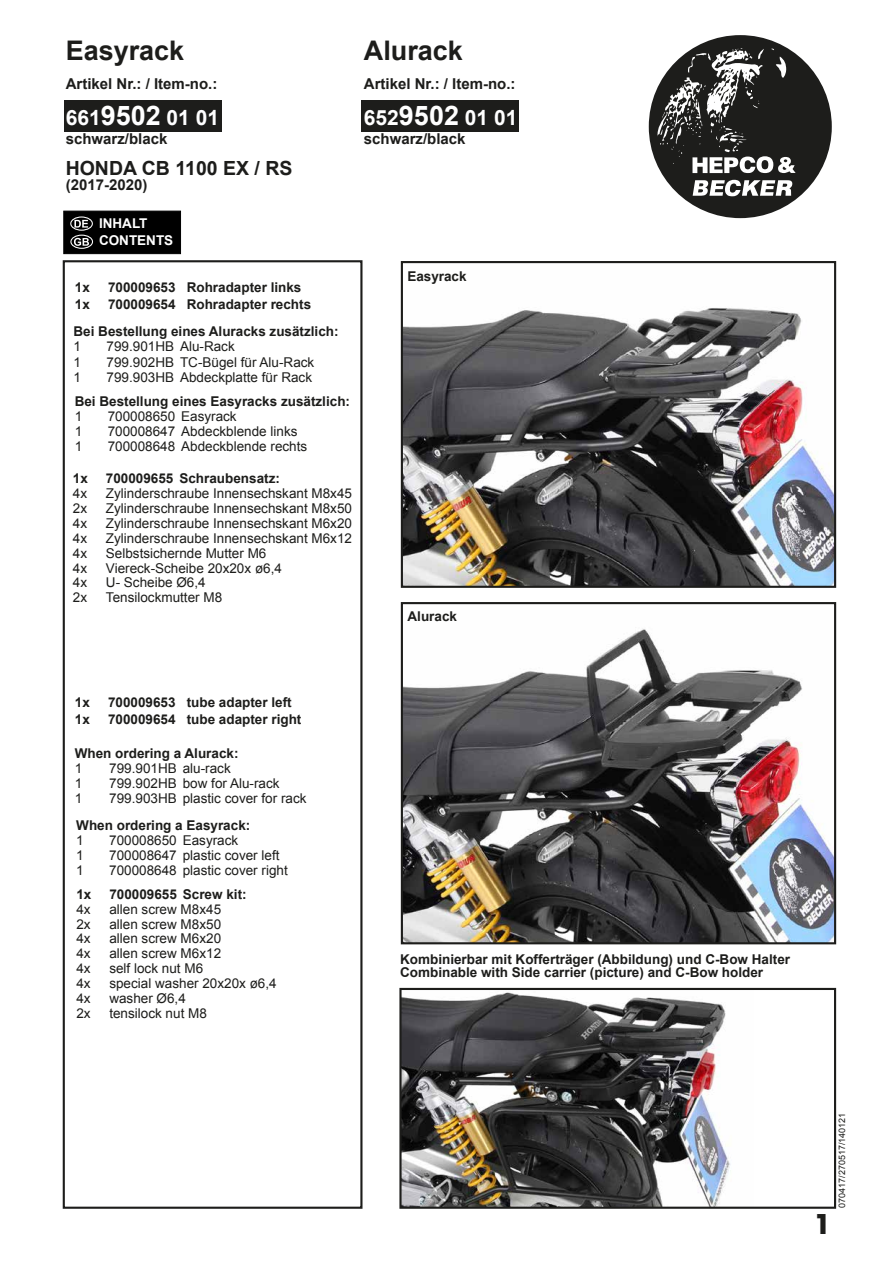
<style>
.page{position:relative;width:893px;height:1263px;background:#fff}
.page>*{position:absolute;margin:0;border:0;box-sizing:border-box;transform-origin:0 0}
.t1{font:700 27px "Arial";color:#1d1d1b}
.t2{font:700 27px "Avant Garde";color:#1d1d1b}
.t3{font:700 21px "Arial";color:#fff}
.t4{font:700 19.5px "Arial";color:#1d1d1b}
.t5{font:700 15px "Arial";color:#1d1d1b}
.t6{font:13.5px "Arial";color:#1d1d1b}
.t7{font:700 13.5px/13.5px "Arial";color:#1d1d1b}
.t8{font:700 13.5px/16.2px "Arial";color:#fff}
.t9{font:9px "Arial";color:#1d1d1b}
.s1{font-size:27px}
</style>
<div class="page">
<img style="left:402px;top:992px;width:329px;height:214px">
<div style="left:399px;top:988px;width:437px;height:221px;border:2px solid #1d1d1b"></div>
<img style="left:404px;top:629px;width:429px;height:312px">
<div style="left:401px;top:602px;width:435px;height:342px;border:2px solid #1d1d1b"></div>
<img style="left:404px;top:308px;width:429px;height:277px">
<div style="left:401px;top:261px;width:435px;height:327px;border:2px solid #1d1d1b"></div>
<div style="left:63px;top:260px;width:299px;height:949px;border:2px solid #1d1d1b"></div>
<div style="left:649px;top:35px;width:183px;height:183px;background:#1d1d1b;border-radius:50%"></div>
<svg style="left:693px;top:180px;width:99px;height:16px"></svg>
<svg style="left:657px;top:48px;width:139px;height:125px"></svg>
<div style="left:64px;top:100px;width:157px;height:32px;background:#1d1d1b"></div>
<div style="left:361px;top:100px;width:158px;height:32px;background:#1d1d1b"></div>
<div style="left:63px;top:211px;width:118px;height:43px;background:#000;border:1px solid #000"></div>
<svg style="left:74px;top:220px;width:14px;height:8px"></svg>
<svg style="left:74px;top:238px;width:15px;height:8px"></svg>
<div style="left:70px;top:216px;width:23px;height:15px;border:1px solid #fff;border-radius:50%"></div>
<div style="left:70px;top:235px;width:23px;height:14px;border:1px solid #fff;border-radius:50%"></div>
<h1 class="t1" style="left:66px;top:33px;width:120px">Easyrack</h1>
<p class="t5" style="left:66px;top:74px;width:153px">Artikel Nr.: / Item-no.:</p>
<h2 class="t3" style="left:66px;top:103px;width:155px">661<span class="s1">9502</span> 01 01</h2>
<p class="t5" style="left:66px;top:128px;width:103px">schwarz/black</p>
<h3 class="t4" style="left:66px;top:156px;width:228px">HONDA CB 1100 EX / RS</h3>
<p class="t5" style="left:66px;top:175px;width:83px">(2017-2020)</p>
<p class="t8" style="left:99px;top:216px;width:76px">INHALT<br>CONTENTS</p>
<p class="t7" style="left:75px;top:281px;width:17px">1x</p>
<p class="t7" style="left:108px;top:281px;width:195px">700009653 Rohradapter links</p>
<p class="t7" style="left:75px;top:298px;width:17px">1x</p>
<p class="t7" style="left:108px;top:298px;width:205px">700009654 Rohradapter rechts</p>
<p class="t7" style="left:74px;top:325px;width:267px">Bei Bestellung eines Aluracks zusätzlich:</p>
<p class="t6" style="left:74px;top:337px;width:9px">1</p>
<p class="t6" style="left:107px;top:337px;width:130px">799.901HB Alu-Rack</p>
<p class="t6" style="left:74px;top:353px;width:9px">1</p>
<p class="t6" style="left:107px;top:353px;width:209px">799.902HB TC-Bügel für Alu-Rack</p>
<p class="t6" style="left:74px;top:368px;width:9px">1</p>
<p class="t6" style="left:107px;top:368px;width:207px">799.903HB Abdeckplatte für Rack</p>
<p class="t7" style="left:75px;top:395px;width:277px">Bei Bestellung eines Easyracks zusätzlich:</p>
<p class="t6" style="left:75px;top:407px;width:9px">1</p>
<p class="t6" style="left:108px;top:407px;width:131px">700008650 Easyrack</p>
<p class="t6" style="left:75px;top:422px;width:9px">1</p>
<p class="t6" style="left:108px;top:422px;width:191px">700008647 Abdeckblende links</p>
<p class="t6" style="left:75px;top:437px;width:9px">1</p>
<p class="t6" style="left:108px;top:437px;width:201px">700008648 Abdeckblende rechts</p>
<p class="t7" style="left:73px;top:472px;width:17px">1x</p>
<p class="t7" style="left:106px;top:472px;width:176px">700009655 Schraubensatz:</p>
<p class="t6" style="left:73px;top:485px;width:16px">4x</p>
<p class="t6" style="left:106px;top:485px;width:248px">Zylinderschraube Innensechskant M8x45</p>
<p class="t6" style="left:73px;top:500px;width:16px">2x</p>
<p class="t6" style="left:106px;top:500px;width:248px">Zylinderschraube Innensechskant M8x50</p>
<p class="t6" style="left:73px;top:514px;width:16px">4x</p>
<p class="t6" style="left:106px;top:514px;width:248px">Zylinderschraube Innensechskant M6x20</p>
<p class="t6" style="left:73px;top:529px;width:16px">4x</p>
<p class="t6" style="left:106px;top:529px;width:248px">Zylinderschraube Innensechskant M6x12</p>
<p class="t6" style="left:73px;top:544px;width:16px">4x</p>
<p class="t6" style="left:106px;top:544px;width:162px">Selbstsichernde Mutter M6</p>
<p class="t6" style="left:73px;top:559px;width:16px">4x</p>
<p class="t6" style="left:106px;top:559px;width:178px">Viereck-Scheibe 20x20x ø6,4</p>
<p class="t6" style="left:73px;top:574px;width:16px">4x</p>
<p class="t6" style="left:106px;top:574px;width:101px">U- Scheibe Ø6,4</p>
<p class="t6" style="left:73px;top:589px;width:16px">2x</p>
<p class="t6" style="left:106px;top:589px;width:118px">Tensilockmutter M8</p>
<h1 class="t1" style="left:364px;top:33px;width:101px">Alurack</h1>
<p class="t5" style="left:364px;top:74px;width:153px">Artikel Nr.: / Item-no.:</p>
<h2 class="t3" style="left:364px;top:103px;width:155px">652<span class="s1">9502</span> 01 01</h2>
<p class="t5" style="left:364px;top:128px;width:103px">schwarz/black</p>
<p class="t7" style="left:407px;top:270px;width:61px">Easyrack</p>
<p class="t7" style="left:407px;top:610px;width:51px">Alurack</p>
<p class="t7" style="left:75px;top:696px;width:17px">1x</p>
<p class="t7" style="left:108px;top:696px;width:185px">700009653 tube adapter left</p>
<p class="t7" style="left:75px;top:713px;width:17px">1x</p>
<p class="t7" style="left:108px;top:713px;width:195px">700009654 tube adapter right</p>
<p class="t7" style="left:75px;top:747px;width:165px">When ordering a Alurack:</p>
<p class="t6" style="left:75px;top:760px;width:9px">1</p>
<p class="t6" style="left:109px;top:760px;width:123px">799.901HB alu-rack</p>
<p class="t6" style="left:75px;top:774px;width:9px">1</p>
<p class="t6" style="left:109px;top:774px;width:172px">799.902HB bow for Alu-rack</p>
<p class="t6" style="left:75px;top:789px;width:9px">1</p>
<p class="t6" style="left:109px;top:789px;width:199px">799.903HB plastic cover for rack</p>
<p class="t7" style="left:76px;top:819px;width:176px">When ordering a Easyrack:</p>
<p class="t6" style="left:76px;top:831px;width:9px">1</p>
<p class="t6" style="left:109px;top:831px;width:131px">700008650 Easyrack</p>
<p class="t6" style="left:76px;top:846px;width:9px">1</p>
<p class="t6" style="left:109px;top:846px;width:172px">700008647 plastic cover left</p>
<p class="t6" style="left:76px;top:861px;width:9px">1</p>
<p class="t6" style="left:109px;top:861px;width:180px">700008648 plastic cover right</p>
<p class="t7" style="left:76px;top:888px;width:17px">1x</p>
<p class="t7" style="left:109px;top:888px;width:139px">700009655 Screw kit:</p>
<p class="t6" style="left:76px;top:900px;width:16px">4x</p>
<p class="t6" style="left:109px;top:900px;width:113px">allen screw M8x45</p>
<p class="t6" style="left:76px;top:915px;width:16px">2x</p>
<p class="t6" style="left:109px;top:915px;width:113px">allen screw M8x50</p>
<p class="t6" style="left:76px;top:930px;width:16px">4x</p>
<p class="t6" style="left:109px;top:930px;width:113px">allen screw M6x20</p>
<p class="t6" style="left:76px;top:945px;width:16px">4x</p>
<p class="t6" style="left:109px;top:945px;width:113px">allen screw M6x12</p>
<p class="t6" style="left:76px;top:959px;width:16px">4x</p>
<p class="t6" style="left:109px;top:959px;width:95px">self lock nut M6</p>
<p class="t6" style="left:76px;top:974px;width:16px">4x</p>
<p class="t6" style="left:109px;top:974px;width:169px">special washer 20x20x ø6,4</p>
<p class="t6" style="left:76px;top:989px;width:16px">4x</p>
<p class="t6" style="left:109px;top:989px;width:78px">washer Ø6,4</p>
<p class="t6" style="left:76px;top:1004px;width:16px">2x</p>
<p class="t6" style="left:109px;top:1004px;width:99px">tensilock nut M8</p>
<p class="t7" style="left:400px;top:953px;width:392px">Kombinierbar mit Kofferträger (Abbildung) und C-Bow Halter<br>Combinable with Side carrier (picture) and C-Bow holder</p>
<h1 class="t2" style="left:815px;top:1207px;width:18px">1</h1>
<p class="t9" style="left:836px;top:1208px;width:97px;rotate:-90deg">070417/270517/140121</p>
</div>
